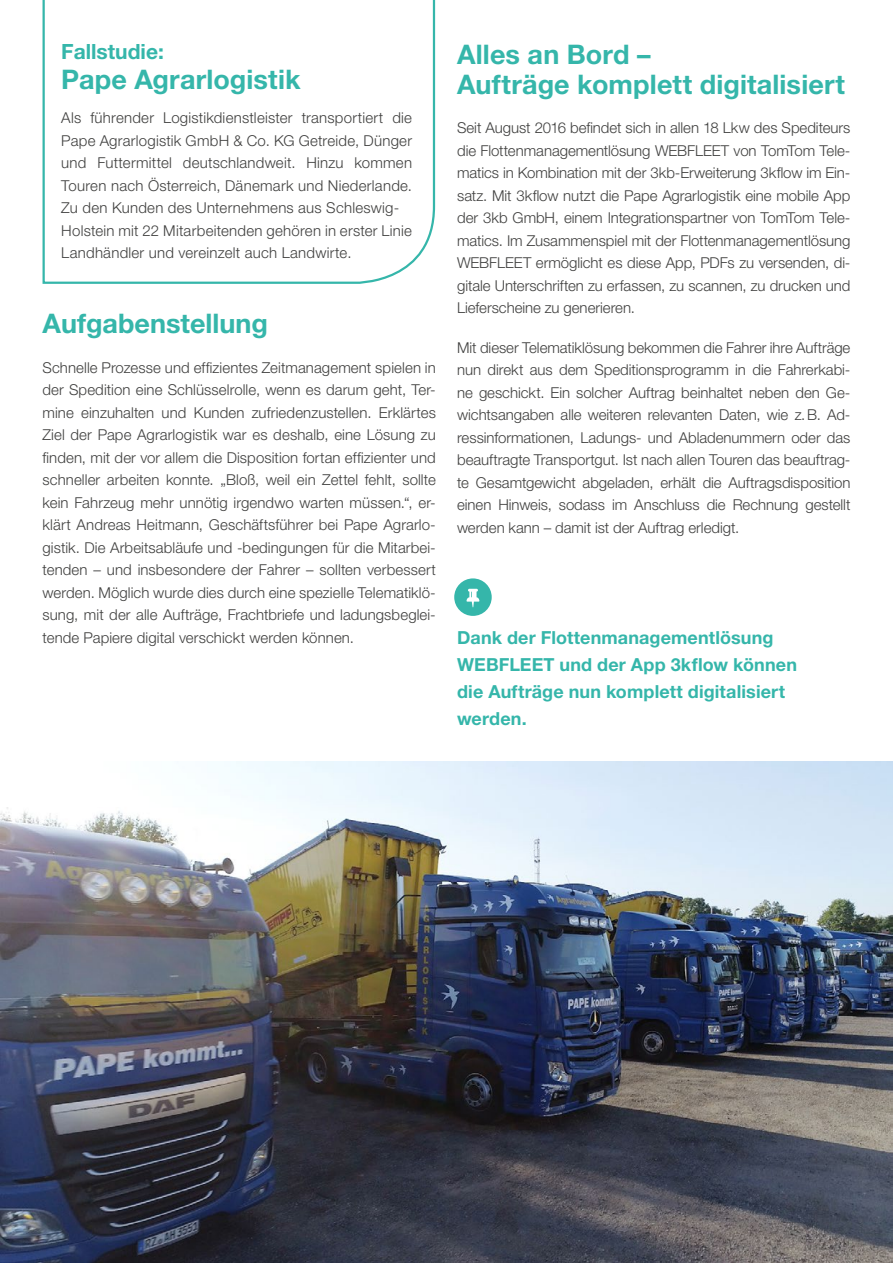
<style>
.page{position:relative;width:893px;height:1263px;background:#fff}
.page>*{position:absolute;margin:0;border:0;box-sizing:border-box;transform-origin:0 0}
.t1{font:700 27px "Helvetica Neue";letter-spacing:.005em;color:#35b6aa}
.t2{font:700 21px "Helvetica Neue";color:#35b6aa}
.t3{font:700 18px "Helvetica Neue";letter-spacing:.005em;color:#35b6aa}
.HL{font:300 15px/22.5px "Helvetica Neue";letter-spacing:.01em;color:#40403f;text-align:justify}
.t4{font:300 5.25px "Helvetica";color:#000}
</style>
<div class="page">
<svg style="left:42px;top:0;width:394px;height:284px"></svg>
<img style="left:0;top:761px;width:893px;height:502px">
<div style="left:454px;top:578px;width:38px;height:38px;background:#35b6aa;border-radius:50%"></div>
<svg style="left:467px;top:589px;width:12px;height:18px"></svg>
<p class="t2" style="left:61px;top:38px;width:104px">Fallstudie:</p>
<p class="t1" style="left:61px;top:63px;width:241px">Pape Agrarlogistik</p>
<p class="HL" style="left:61px;top:106px;width:352px">Als führender Logistikdienstleister transportiert die Pape Agrarlogistik GmbH &amp; Co. KG Getreide, Dünger und Futtermittel deutschlandweit. Hinzu kommen Touren nach Österreich, Dänemark und Niederlande.<br>Zu den Kunden des Unternehmens aus Schleswig-</p>
<p class="HL" style="left:61px;top:219px;width:352px">Holstein mit 22 Mitarbeitenden gehören in erster Linie<br>Landhändler und vereinzelt auch Landwirte.</p>
<p class="t1" style="left:43px;top:307px;width:227px">Aufgabenstellung</p>
<p class="HL" style="left:43px;top:356px;width:395px">Schnelle Prozesse und effizientes Zeitmanagement spielen in der Spedition eine Schlüsselrolle, wenn es darum geht, Ter&shy;mine einzuhalten und Kunden zufriedenzustellen. Erklärtes Ziel der Pape Agrarlogistik war es deshalb, eine Lösung zu finden, mit der vor allem die Disposition fortan effizienter und schneller arbeiten konnte. „Bloß, weil ein Zettel fehlt, sollte kein Fahrzeug mehr unnötig irgendwo warten müssen.“, er&shy;klärt Andreas Heitmann, Geschäftsführer bei Pape Agrarlo&shy;gistik. Die Arbeitsabläufe und -bedingungen für die Mitarbei&shy;tenden – und insbesondere der Fahrer – sollten verbessert werden. Möglich wurde dies durch eine spezielle Telematiklö&shy;sung, mit der alle Aufträge, Frachtbriefe und ladungsbeglei&shy;tende Papiere digital verschickt werden können.</p>
<p class="t4" style="left:419px;top:543px;width:16px">Faxen</p>
<p class="t1" style="left:457px;top:37px;width:195px">Alles an Bord –</p>
<p class="t1" style="left:457px;top:67px;width:389px">Aufträge komplett digitalisiert</p>
<p class="HL" style="left:457px;top:116px;width:395px">Seit August 2016 befindet sich in allen 18 Lkw des Spediteurs die Flottenmanagementlösung WEBFLEET von TomTom Tele&shy;matics in Kombination mit der 3kb-Erweiterung 3kflow im Ein&shy;satz. Mit 3kflow nutzt die Pape Agrarlogistik eine mobile App der 3kb GmbH, einem Integrationspartner von TomTom Tele&shy;matics. Im Zusammenspiel mit der Flottenmanagementlösung WEBFLEET ermöglicht es diese App, PDFs zu versenden, di&shy;gitale Unterschriften zu erfassen, zu scannen, zu drucken und Lieferscheine zu generieren.</p>
<p class="HL" style="left:457px;top:336px;width:395px">Mit dieser Telematiklösung bekommen die Fahrer ihre Aufträge nun direkt aus dem Speditionsprogramm in die Fahrerkabi&shy;ne geschickt. Ein solcher Auftrag beinhaltet neben den Ge&shy;wichtsangaben alle weiteren relevanten Daten, wie z.B. Ad&shy;ressinformationen, Ladungs- und Abladenummern oder das beauftragte Transportgut. Ist nach allen Touren das beauftrag&shy;te Gesamtgewicht abgeladen, erhält die Auftragsdisposition einen Hinweis, sodass im Anschluss die Rechnung gestellt werden kann – damit ist der Auftrag erledigt.</p>
<p class="t3" style="left:457px;top:626px;width:318px">Dank der Flottenmanagementlösung</p>
<p class="t3" style="left:457px;top:653px;width:341px">WEBFLEET und der App 3kflow können</p>
<p class="t3" style="left:457px;top:680px;width:330px">die Aufträge nun komplett digitalisiert</p>
<p class="t3" style="left:457px;top:707px;width:71px">werden.</p>
</div>
